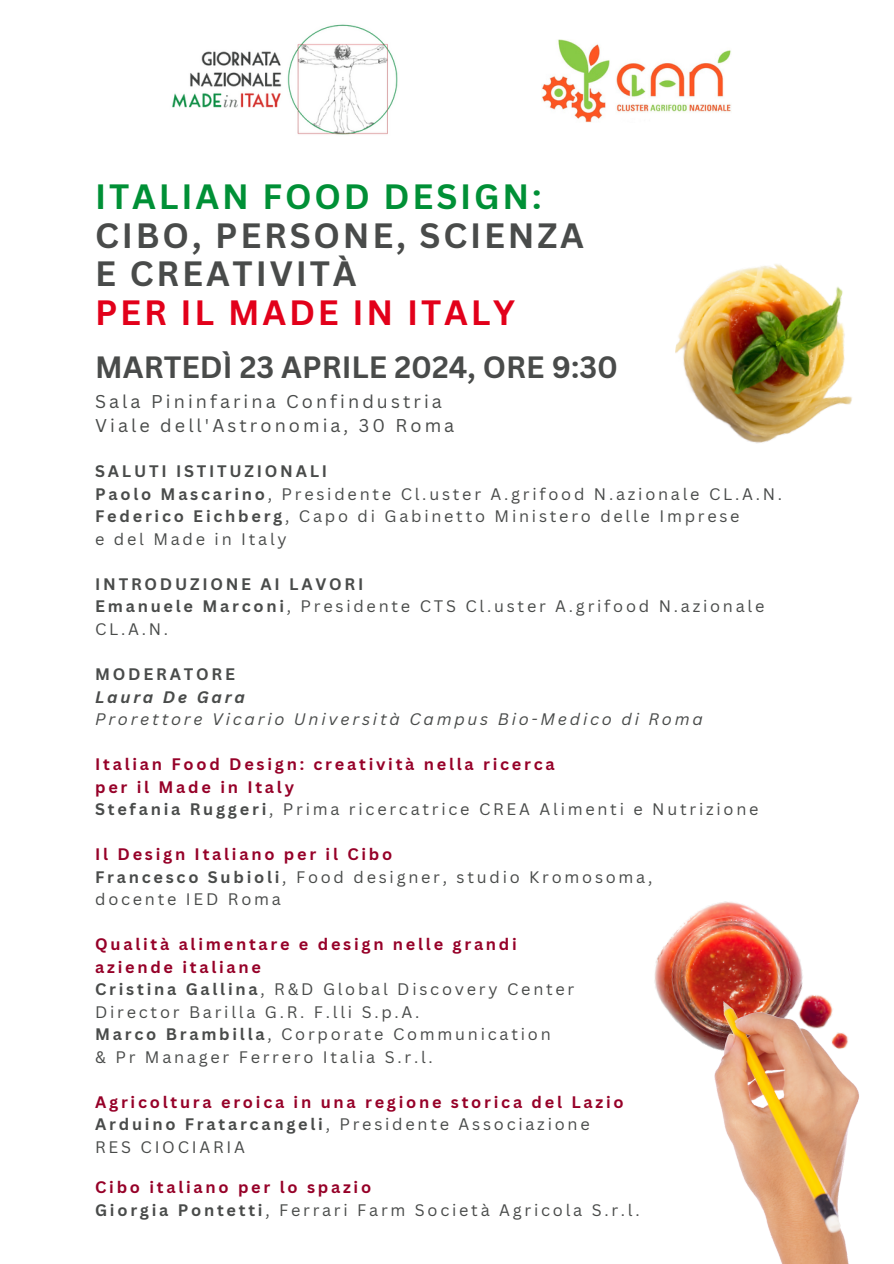
<style>
.page{position:relative;width:894px;height:1264px;background:#fff}
.page>*{position:absolute;margin:0;border:0;box-sizing:border-box;transform-origin:0 0}
.t1{font:700 34.2px/38.4px "Canva Sans";letter-spacing:.08em;color:#494b4a}
.t2{font:700 30px "Canva Sans";color:#494b4a}
.t3{font:18px "Canva Sans";letter-spacing:.17em;color:#494b4a}
.t4{font:16.2px/22.5px "Canva Sans";letter-spacing:.17em;color:#494b4a}
.t5{font:700 16.2px/22.5px "Canva Sans";letter-spacing:.17em;color:#960028}
.t6{font:italic 16.2px "Canva Sans";letter-spacing:.17em;color:#494b4a}
.t7{font:italic 700 16.2px "Canva Sans";letter-spacing:.17em;color:#494b4a}
.t8{font:700 16.2px "Canva Sans";letter-spacing:.17em;color:#494b4a}
.s1{color:#009036}
.s2{color:#e2001a}
.s3{font-weight:700}
.s4{color:#494b4a}
.s5{font-weight:400;color:#494b4a}
.s6{font-weight:700;color:#960028}
</style>
<div class="page">
<img style="left:172px;top:24px;width:226px;height:111px">
<img style="left:542px;top:39px;width:188px;height:83px">
<img style="left:654px;top:901px;width:174px;height:148px">
<img style="left:714px;top:1001px;width:145px;height:262px">
<img style="left:675px;top:264px;width:177px;height:179px">
<p class="t1" style="left:95px;top:177px;width:490px"><span class="s1">ITALIAN FOOD DESIGN:<br></span>CIBO, PERSONE, SCIENZA<br>E CREATIVITÀ<br><span class="s2">PER IL MADE IN ITALY</span></p>
<h1 class="t2" style="left:95px;top:346px;width:524px">MARTEDÌ 23 APRILE 2024, ORE 9:30</h1>
<p class="t3" style="left:95px;top:388px;width:348px">Sala Pininfarina Confindustria</p>
<p class="t3" style="left:95px;top:413px;width:360px">Viale dell'Astronomia, 30 Roma</p>
<p class="t4" style="left:95px;top:460px;width:688px"><span class="s3">SALUTI ISTITUZIONALI<br>Paolo Mascarino</span>, Presidente Cl.uster A.grifood N.azionale CL.A.N.<br><span class="s3">Federico Eichberg</span>, Capo di Gabinetto Ministero delle Imprese<br>e del Made in Italy</p>
<p class="t4" style="left:95px;top:572px;width:670px"><span class="s3">INTRODUZIONE AI LAVORI<br>Emanuele Marconi</span>, Presidente CTS Cl.uster A.grifood N.azionale<br>CL.A.N.</p>
<p class="t8" style="left:95px;top:662px;width:141px">MODERATORE</p>
<p class="t7" style="left:95px;top:685px;width:151px">Laura De Gara</p>
<p class="t6" style="left:95px;top:707px;width:609px">Prorettore Vicario Università Campus Bio-Medico di Roma</p>
<p class="t5" style="left:95px;top:752px;width:664px">Italian Food Design: creatività nella ricerca<br>per il Made in Italy<br><span class="s4">Stefania Ruggeri</span><span class="s5">, Prima ricercatrice CREA Alimenti e Nutrizione</span></p>
<p class="t4" style="left:95px;top:842px;width:558px"><span class="s6">Il Design Italiano per il Cibo<br></span><span class="s3">Francesco Subioli</span>, Food designer, studio Kromosoma, docente IED Roma</p>
<p class="t4" style="left:95px;top:932px;width:480px"><span class="s6">Qualità alimentare e design nelle grandi aziende italiane<br></span><span class="s3">Cristina Gallina</span>, R&amp;D Global Discovery Center Director Barilla G.R. F.lli S.p.A.<br><span class="s3">Marco Brambilla</span>, Corporate Communication<br>&amp; Pr Manager Ferrero Italia S.r.l.</p>
<p class="t5" style="left:95px;top:1090px;width:530px">Agricoltura eroica in una regione storica del Lazio<br><span class="s4">Arduino Fratarcangeli</span><span class="s5">, Presidente Associazione<br>RES CIOCIARIA</span></p>
<p class="t5" style="left:95px;top:1175px;width:277px">Cibo italiano per lo spazio</p>
<p class="t4" style="left:95px;top:1198px;width:546px"><span class="s3">Giorgia Pontetti</span>, Ferrari Farm Società Agricola S.r.l.</p>
</div>
